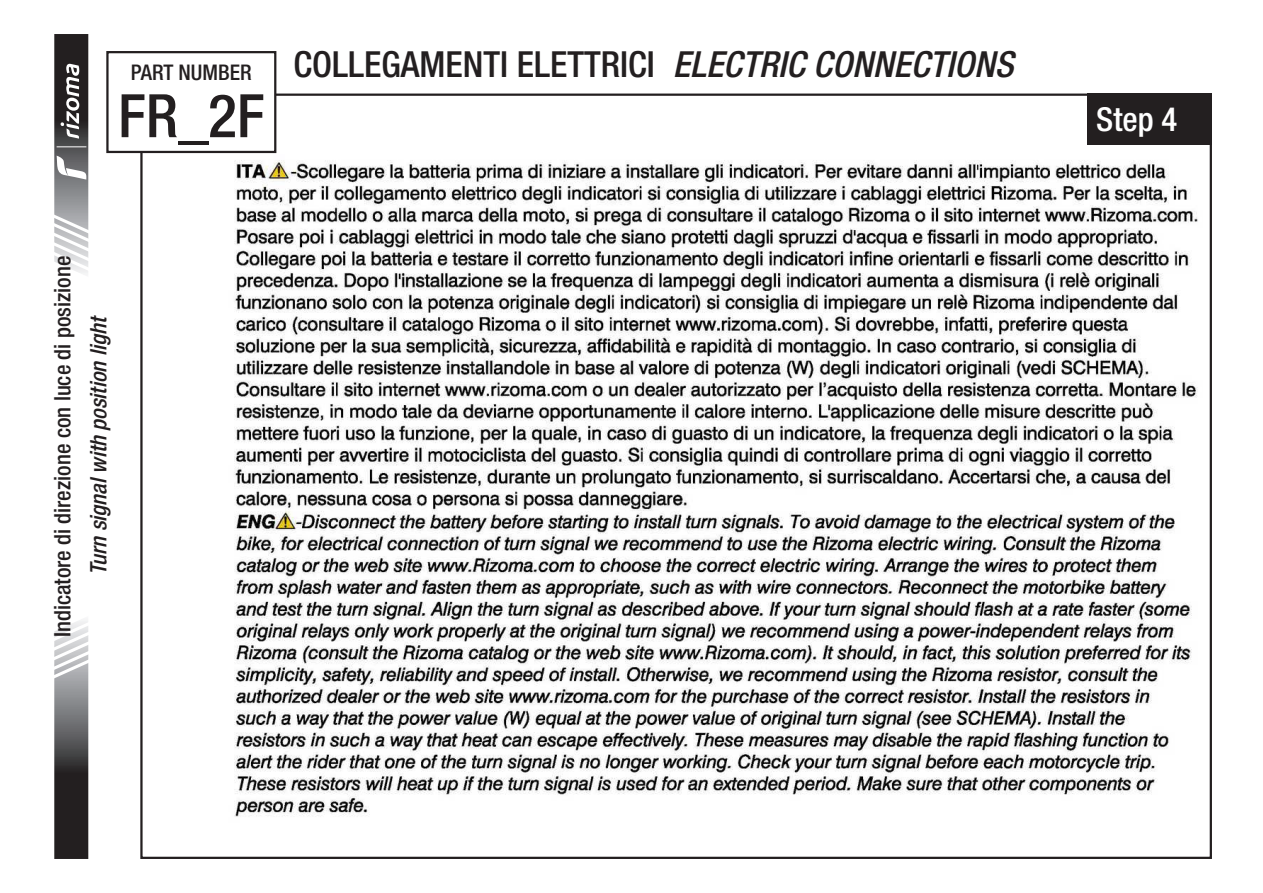
<style>
.page{position:relative;width:1263px;height:893px;background:#fff}
.page>*{position:absolute;margin:0;border:0;box-sizing:border-box;transform-origin:0 0}
.t1{font:500 condensed 60px "Helvetica Neue LT Std";color:#231f20}
.t2{font:500 condensed 36px "Helvetica Neue LT Std";color:#231f20}
.t3{font:500 condensed 33px "Helvetica Neue LT Std";color:#fff}
.t4{font:500 condensed 22.8px "Helvetica Neue LT Std";color:#231f20}
.t5{font:italic 500 condensed 22.8px "Helvetica Neue LT Std";color:#231f20}
.t6{font:500 condensed 21.6px "Helvetica Neue LT Std";color:#231f20}
.s1{font-style:italic}
</style>
<div class="page">
<img style="left:150px;top:109px;width:1048px;height:708px">
<div style="left:1088px;top:94px;width:124px;height:51px;background:#231f20"></div>
<svg style="left:54px;top:620px;width:35px;height:239px"></svg>
<svg style="left:54px;top:34px;width:35px;height:240px"></svg>
<div style="left:107px;top:52px;width:168px;height:100px;background:#fff"></div>
<div style="left:106px;top:51px;width:170px;height:102px;border:2px solid #231f20"></div>
<p class="t6" style="left:131px;top:59px;width:122px">PART NUMBER</p>
<h1 class="t1" style="left:118px;top:80px;width:148px">FR_2F</h1>
<p class="t2" style="left:293px;top:42px;width:721px">COLLEGAMENTI ELETTRICI <span class="s1">ELECTRIC CONNECTIONS</span></p>
<p class="t4" style="left:49px;top:637px;width:383px;rotate:-90deg">Indicatore di direzione con luce di posizione</p>
<p class="t5" style="left:85px;top:575px;width:261px;rotate:-90deg">Turn signal with position light</p>
<p class="t3" style="left:1096px;top:99px;width:83px">Step 4</p>
</div>
